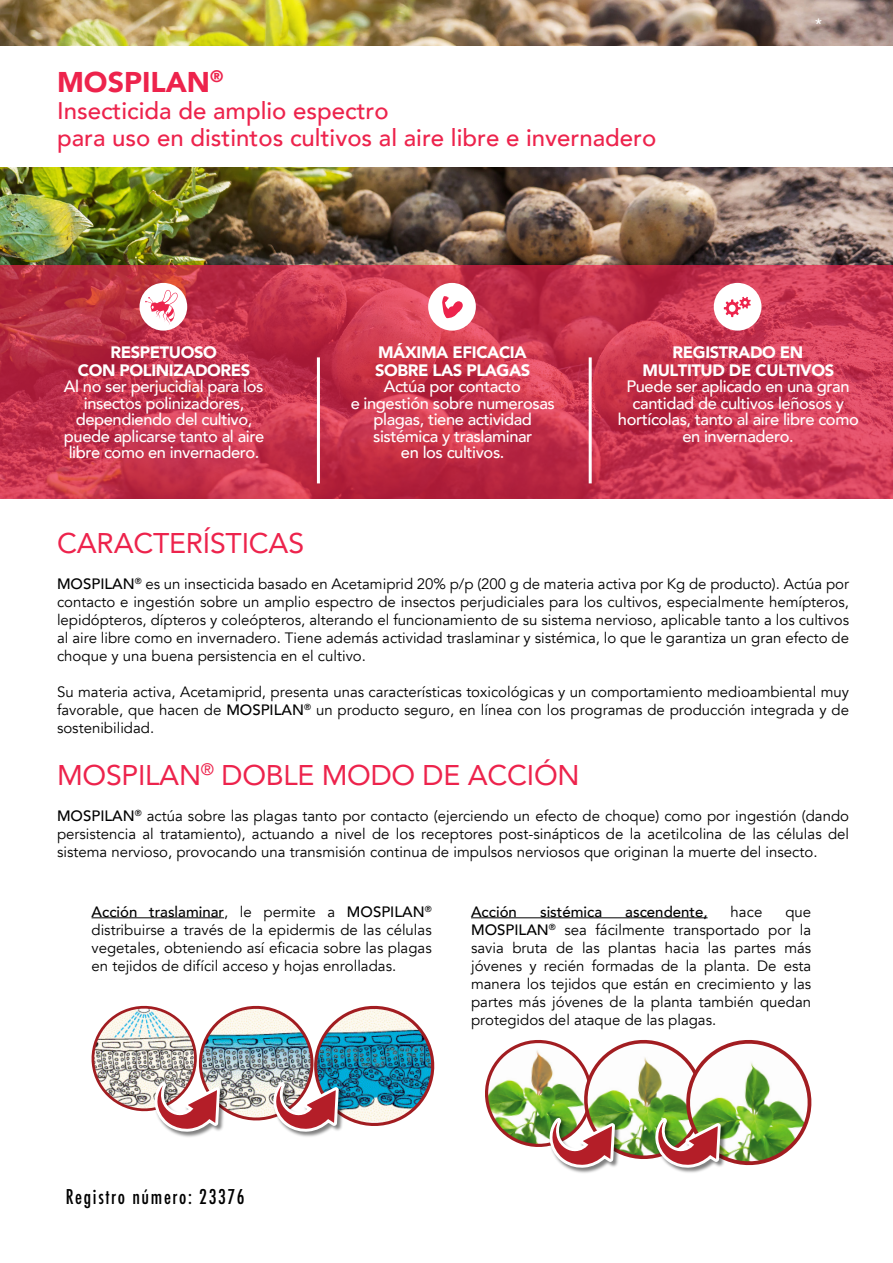
<style>
.page{position:relative;width:893px;height:1263px;background:#fff}
.page>*{position:absolute;margin:0;border:0;box-sizing:border-box;transform-origin:0 0}
.t1{font:28.5px "Avenir";letter-spacing:-.01em;color:#ed234c}
.t2{font:900 28.5px "Avenir";color:#ed234c}
.t3{font:500 24px/27px "Avenir";color:#ed234c}
.t4{font:500 condensed 19.8px "Futura";letter-spacing:.085em;color:#000001;scale:.95 1}
.t5{font:500 16.5px/16.5px "Avenir";letter-spacing:-.025em;color:#fff;text-align:center}
.t6{font:900 16.5px/18px "Avenir";letter-spacing:-.025em;color:#fff;text-align:center}
.t7{font:15px/18px "Avenir";color:#000001;text-align:justify}
.t8{font:500 15px "Avenir";color:#000001}
.t9{font:500 15px "Avenir";color:#fff}
.s1{font-weight:500}
</style>
<div class="page">
<img style="left:0;top:0;width:893px;height:499px">
<div style="left:0;top:46px;width:893px;height:120px;background:#fff"></div>
<svg style="left:0;top:265px;width:893px;height:233px;background:#c6344d"></svg>
<div style="left:714px;top:283px;width:47px;height:48px;background:#fff;border-radius:50%"></div>
<svg style="left:724px;top:297px;width:27px;height:20px"></svg>
<div style="left:428px;top:283px;width:48px;height:48px;background:#fff;border-radius:50%"></div>
<svg style="left:442px;top:296px;width:21px;height:22px"></svg>
<hr style="left:317px;top:357px;width:3px;height:126px;background:#fff">
<hr style="left:589px;top:357px;width:3px;height:126px;background:#fff">
<div style="left:140px;top:283px;width:47px;height:48px;background:#fff;border-radius:50%"></div>
<svg style="left:145px;top:290px;width:33px;height:36px"></svg>
<hr style="left:92px;top:917px;width:132px;height:1px;background:#000001">
<hr style="left:471px;top:917px;width:237px;height:1px;background:#000001">
<img style="left:173px;top:1133px;width:32px;height:4px">
<img style="left:293px;top:1133px;width:31px;height:4px">
<img style="left:91px;top:1005px;width:344px;height:128px">
<img style="left:485px;top:1040px;width:327px;height:132px">
<h1 class="t2" style="left:57px;top:57px;width:168px">MOSPILAN<sup>®</sup></h1>
<h2 class="t3" style="left:57px;top:95px;width:601px">Insecticida de amplio espectro<br>para uso en distintos cultivos al aire libre e invernadero</h2>
<p class="t9" style="left:815px;top:11px;width:8px">*</p>
<p class="t6" style="left:78px;top:343px;width:174px">RESPETUOSO<br>CON POLINIZADORES</p>
<p class="t5" style="left:64px;top:377px;width:202px">Al no ser perjucidial para los insectos polinizadores, dependiendo del cultivo, puede aplicarse tanto al aire libre como en invernadero.</p>
<p class="t6" style="left:375px;top:343px;width:157px;text-align:left">MÁXIMA EFICACIA<br>SOBRE LAS PLAGAS</p>
<p class="t5" style="left:351px;top:377px;width:206px">Actúa por contacto<br>e ingestión sobre numerosas plagas, tiene actividad sistémica y traslaminar<br>en los cultivos.</p>
<p class="t6" style="left:642px;top:343px;width:193px">REGISTRADO EN<br>MULTITUD DE CULTIVOS</p>
<p class="t5" style="left:618px;top:377px;width:242px">Puede ser aplicado en una gran cantidad de cultivos leñosos y hortícolas, tanto al aire libre como en invernadero.</p>
<h1 class="t1" style="left:57px;top:520px;width:249px">CARACTERÍSTICAS</h1>
<p class="t7" style="left:57px;top:575px;width:793px"><span class="s1">MOSPILAN</span><sup>®</sup> es un insecticida basado en Acetamiprid 20% p/p (200 g de materia activa por Kg de producto). Actúa por contacto e ingestión sobre un amplio espectro de insectos perjudiciales para los cultivos, especialmente hemípteros, lepidópteros, dípteros y coleópteros, alterando el funcionamiento de su sistema nervioso, aplicable tanto a los cultivos al aire libre como en invernadero. Tiene además actividad traslaminar y sistémica, lo que le garantiza un gran efecto de choque y una buena persistencia en el cultivo.</p>
<p class="t7" style="left:57px;top:683px;width:793px">Su materia activa, Acetamiprid, presenta unas características toxicológicas y un comportamiento medioambiental muy favorable, que hacen de <span class="s1">MOSPILAN</span><sup>®</sup> un producto seguro, en línea con los programas de producción integrada y de sostenibilidad.</p>
<h1 class="t1" style="left:57px;top:752px;width:524px">MOSPILAN<sup>®</sup> DOBLE MODO DE ACCIÓN</h1>
<p class="t7" style="left:57px;top:807px;width:794px"><span class="s1">MOSPILAN</span><sup>®</sup> actúa sobre las plagas tanto por contacto (ejerciendo un efecto de choque) como por ingestión (dando persistencia al tratamiento), actuando a nivel de los receptores post-sinápticos de la acetilcolina de las células del sistema nervioso, provocando una transmisión continua de impulsos nerviosos que originan la muerte del insecto.</p>
<p class="t7" style="left:92px;top:903px;width:342px"><span class="s1">Acción traslaminar</span>, le permite a <span class="s1">MOSPILAN</span><sup>® </sup>distribuirse a través de la epidermis de las células vegetales, obteniendo así eficacia sobre las plagas en tejidos de difícil acceso y hojas enrolladas.</p>
<p class="t8" style="left:471px;top:898px;width:47px">Acción</p>
<p class="t8" style="left:540px;top:898px;width:64px">sistémica</p>
<p class="t8" style="left:625px;top:898px;width:84px">ascendente,</p>
<p class="t7" style="left:731px;top:903px;width:33px">hace</p>
<p class="t7" style="left:471px;top:903px;width:342px;text-indent:314px">que <span class="s1">MOSPILAN</span><sup>®</sup> sea fácilmente transportado por la savia bruta de las plantas hacia las partes más jóvenes y recién formadas de la planta. De esta manera los tejidos que están en crecimiento y las partes más jóvenes de la planta también quedan protegidos del ataque de las plagas.</p>
<h3 class="t4" style="left:66px;top:1184px;width:190px">Registro número: 23376</h3>
</div>
